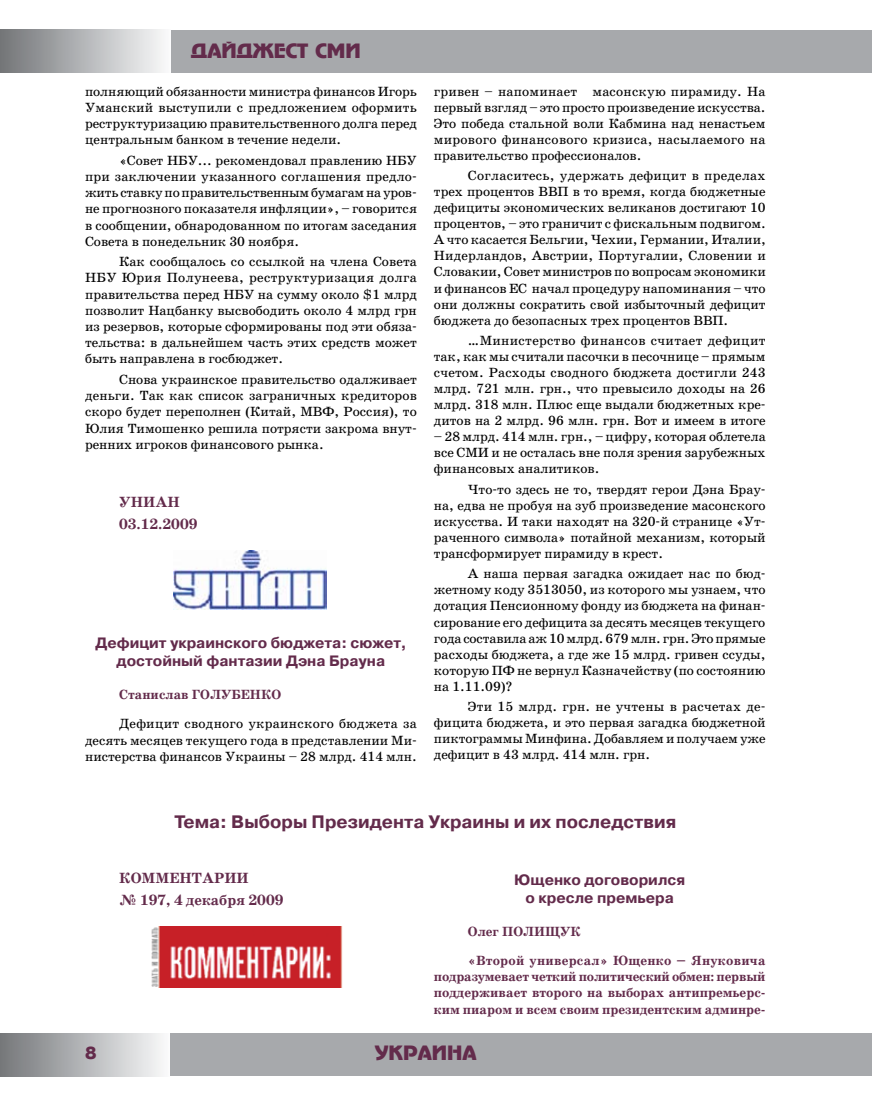
<style>
.page{position:relative;width:872px;height:1106px;background:#fff}
.page>*{position:absolute;margin:0;border:0;box-sizing:border-box;transform-origin:0 0}
.t1{font:19.5px "Adver Gothic";color:#632b4b}
.t2{font:700 18px "Pragmatica C";color:#632b4b}
.t3{font:700 15px/18px "Pragmatica C";color:#632b4b;text-align:center}
.t4{font:700 15px/22.4px "School Book C";color:#632b4b}
.t5{font:13.5px/16px "School Book C";color:#000;text-align:justify}
.t6{font:700 13.5px/16.2px "School Book C";color:#632b4b;text-align:justify}
.t7{font:700 13.5px/29px "School Book C";letter-spacing:.02em;color:#632b4b}
</style>
<div class="page">
<div style="left:168px;top:1033px;width:704px;height:43px;background:#a7a9ac"></div>
<div style="left:168px;top:30px;width:704px;height:42px;background:#a7a9ac"></div>
<div style="left:0;top:30px;width:170px;height:42px;background:linear-gradient(to right,#727477,#f9fafb)"></div>
<div style="left:0;top:1033px;width:170px;height:43px;background:linear-gradient(to right,#747679,#f9fafb)"></div>
<img style="left:173px;top:551px;width:153px;height:58px">
<img style="left:151px;top:926px;width:192px;height:61px">
<svg style="left:86px;top:1046px;width:10px;height:13px"></svg>
<h1 class="t1" style="left:191px;top:40px;width:171px">дайджест сми</h1>
<p class="t5" style="left:85px;top:83px;width:333px">полняющий обязанности министра финансов Игорь Уманский выступили с предложением оформить реструктуризацию правительственного долга перед центральным банком в течение недели.</p>
<p class="t5" style="left:85px;top:152px;width:333px;text-indent:34px">«Совет НБУ... рекомендовал правлению НБУ при заключении указанного соглашения предло&shy;жить ставку по правительственным бумагам на уров&shy;не прогнозного показателя инфляции», – говорится в сообщении, обнародованном по итогам заседания Совета в понедельник 30 ноября.</p>
<p class="t5" style="left:85px;top:254px;width:333px;text-indent:34px">Как сообщалось со ссылкой на члена Совета НБУ Юрия Полунеева, реструктуризация долга правительства перед НБУ на сумму около $1 млрд позволит Нацбанку высвободить около 4 млрд грн из резервов, которые сформированы под эти обяза&shy;тельства: в дальнейшем часть этих средств может быть направлена в госбюджет.</p>
<p class="t5" style="left:85px;top:371px;width:333px;text-indent:34px">Снова украинское правительство одалживает деньги. Так как список заграничных кредиторов скоро будет переполнен (Китай, МВФ, Россия), то Юлия Тимошенко решила потрясти закрома внут&shy;ренних игроков финансового рынка.</p>
<p class="t4" style="left:119px;top:491px;width:80px">УНИАН<br>03.12.2009</p>
<p class="t3" style="left:95px;top:634px;width:312px">Дефицит украинского бюджета: сюжет, достойный фантазии Дэна Брауна</p>
<p class="t6" style="left:119px;top:687px;width:113px">Станислав Голубен</p>
<p class="t6" style="left:261px;top:687px;width:19px">ко</p>
<p class="t5" style="left:85px;top:716px;width:333px;text-indent:34px">Дефицит сводного украинского бюджета за десять месяцев текущего года в представлении Ми&shy;нистерства финансов Украины – 28 млрд. 414 млн.</p>
<p class="t5" style="left:434px;top:83px;width:333px">гривен – напоминает масонскую пирамиду. На первый взгляд – это просто произведение искусства.<br>Это победа стальной воли Кабмина над ненастьем мирового финансового кризиса, насылаемого на правительство профессионалов.</p>
<p class="t5" style="left:434px;top:168px;width:333px;text-indent:34px">Согласитесь, удержать дефицит в пределах трех процентов ВВП в то время, когда бюджетные дефициты экономических великанов достигают 10 процентов, – это граничит с фискальным подвигом.<br>А что касается Бельгии, Чехии, Германии, Италии, Нидерландов, Австрии, Португалии, Словении и Словакии, Совет министров по вопросам экономики и финансов ЕС начал процедуру напоминания – что они должны сократить свой избыточный дефицит бюджета до безопасных трех процентов ВВП.</p>
<p class="t5" style="left:434px;top:332px;width:333px;text-indent:34px">…Министерство финансов считает дефицит так, как мы считали пасочки в песочнице – прямым счетом. Расходы сводного бюджета достигли 243 млрд. 721 млн. грн., что превысило доходы на 26 млрд. 318 млн. Плюс еще выдали бюджетных кре&shy;дитов на 2 млрд. 96 млн. грн. Вот и имеем в итоге</p>
<p class="t5" style="left:434px;top:429px;width:333px">– 28 млрд. 414 млн. грн., – цифру, которая облетела все СМИ и не осталась вне поля зрения зарубежных финансовых аналитиков.</p>
<p class="t5" style="left:434px;top:481px;width:333px;text-indent:34px">Что-то здесь не то, твердят герои Дэна Брау&shy;на, едва не пробуя на зуб произведение масонского искусства. И таки находят на 320-й странице «Ут&shy;раченного символа» потайной механизм, который трансформирует пирамиду в крест.</p>
<p class="t5" style="left:434px;top:566px;width:333px;text-indent:34px">А наша первая загадка ожидает нас по бюд&shy;жетному коду 3513050, из которого мы узнаем, что дотация Пенсионному фонду из бюджета на финан&shy;сирование его дефицита за десять месяцев текущего года составила аж 10 млрд. 679 млн. грн. Это прямые расходы бюджета, а где же 15 млрд. гривен ссуды, которую ПФ не вернул Казначейству (по состоянию на 1.11.09)?</p>
<p class="t5" style="left:434px;top:698px;width:333px;text-indent:34px">Эти 15 млрд. грн. не учтены в расчетах де&shy;фицита бюджета, и это первая загадка бюджетной пиктограммы Минфина. Добавляем и получаем уже дефицит в 43 млрд. 414 млн. грн.</p>
<h2 class="t2" style="left:174px;top:811px;width:503px">Тема: Выборы Президента Украины и их последствия</h2>
<p class="t4" style="left:119px;top:867px;width:13px">Коммен</p>
<p class="t4" style="left:119px;top:867px;width:166px;text-indent:73px">тарии<br>№ 197, 4 декабря 2009</p>
<p class="t3" style="left:514px;top:870px;width:172px">Ющенко договорился о кресле премьера</p>
<p class="t7" style="left:468px;top:917px;width:299px">Олег Полищук<br>«Второй универсал» Ющенко – Януковича</p>
<p class="t6" style="left:434px;top:969px;width:333px">подразумевает четкий политический обмен: первый поддерживает второго на выборах антипремьерс&shy;ким пиаром и всем своим президентским админре-</p>
<h1 class="t1" style="left:375px;top:1042px;width:103px">Украина</h1>
</div>
